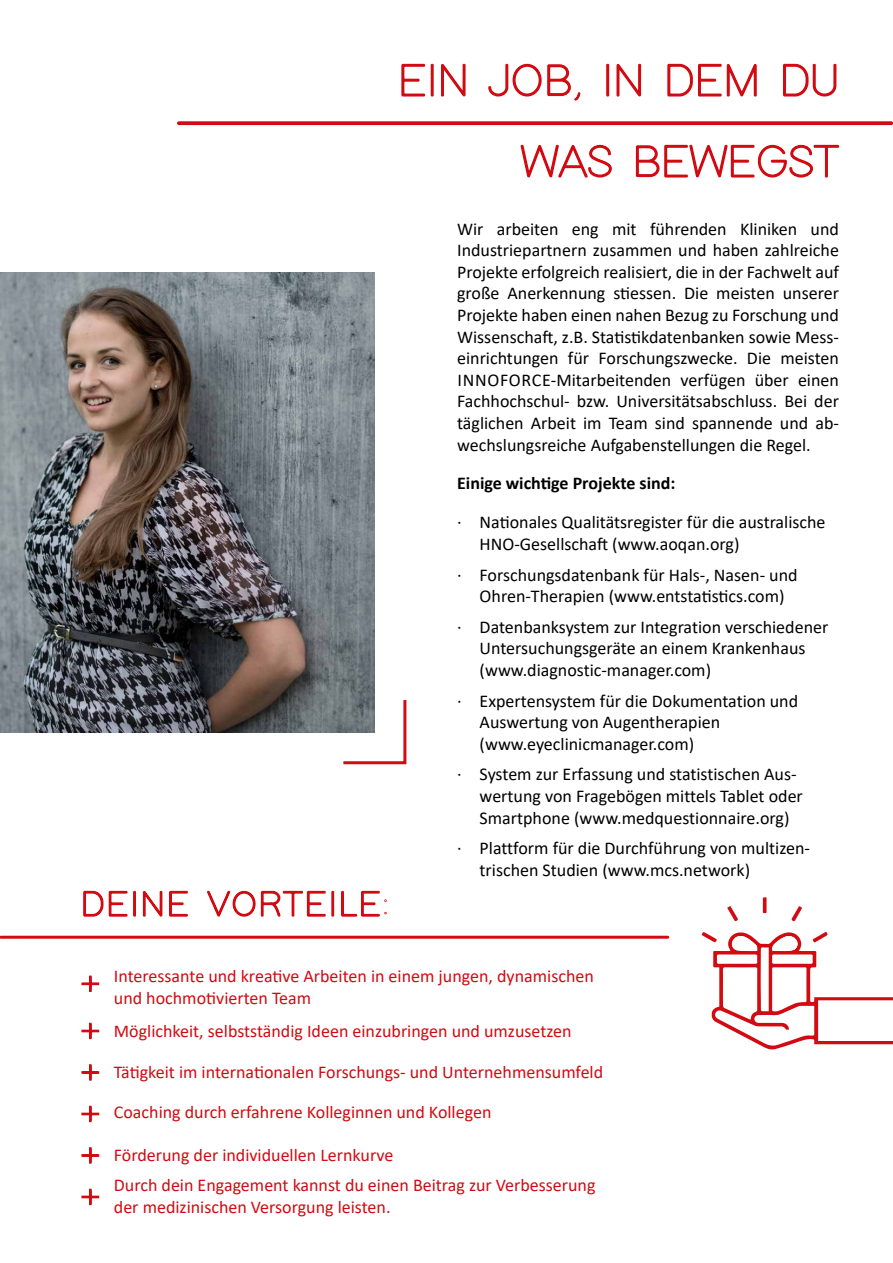
<style>
.page{position:relative;width:893px;height:1263px;background:#fff}
.page>*{position:absolute;margin:0;border:0;box-sizing:border-box;transform-origin:0 0}
.t1{font:18px/21.6px "Calibri";color:#000}
.t2{font:18px/21.6px "Calibri";color:#d20a11}
.t3{font:700 18px "Calibri";color:#000}
</style>
<div class="page">
<svg style="left:401px;top:63px;width:65px;height:34px"></svg>
<svg style="left:488px;top:63px;width:93px;height:38px"></svg>
<svg style="left:606px;top:63px;width:36px;height:34px"></svg>
<svg style="left:667px;top:63px;width:90px;height:34px"></svg>
<svg style="left:783px;top:63px;width:54px;height:34px"></svg>
<svg style="left:520px;top:144px;width:92px;height:34px"></svg>
<svg style="left:635px;top:144px;width:205px;height:34px"></svg>
<hr style="left:565px;top:165px;width:17px;height:3px;background:#d20a11">
<svg style="left:179px;top:121px;width:712px;height:4px;background:#d51c22"></svg>
<svg style="left:83px;top:890px;width:105px;height:27px"></svg>
<svg style="left:207px;top:890px;width:180px;height:27px"></svg>
<img style="left:0;top:272px;width:374px;height:460px">
<svg style="left:340px;top:697px;width:67px;height:68px"></svg>
<hr style="left:1px;top:936px;width:667px;height:3px;background:#d20a11">
<svg style="left:727px;top:906px;width:11px;height:15px"></svg>
<svg style="left:791px;top:906px;width:11px;height:15px"></svg>
<svg style="left:763px;top:897px;width:3px;height:16px"></svg>
<svg style="left:702px;top:932px;width:191px;height:118px"></svg>
<svg style="left:81px;top:1188px;width:19px;height:18px"></svg>
<svg style="left:81px;top:1147px;width:19px;height:17px"></svg>
<svg style="left:81px;top:1105px;width:19px;height:18px"></svg>
<svg style="left:81px;top:1064px;width:19px;height:17px"></svg>
<svg style="left:81px;top:1022px;width:19px;height:18px"></svg>
<svg style="left:81px;top:975px;width:19px;height:17px"></svg>
<p class="t1" style="left:457px;top:217px;width:383px;text-align:justify">Wir arbeiten eng mit führenden Kliniken und Industriepartnern zusammen und haben zahlreiche Projekte erfolgreich realisiert, die in der Fachwelt auf große Anerkennung stiessen. Die meisten unserer Projekte haben einen nahen Bezug zu Forschung und Wissenschaft, z.B. Statistikdatenbanken sowie Mess&shy;einrichtungen für Forschungszwecke. Die meisten INNOFORCE-Mitarbeitenden verfügen über einen Fachhochschul- bzw. Universitätsabschluss. Bei der täglichen Arbeit im Team sind spannende und ab&shy;wechslungsreiche Aufgabenstellungen die Regel.</p>
<p class="t3" style="left:457px;top:470px;width:220px">Einige wichtige Projekte sind:</p>
<p class="t1" style="left:480px;top:511px;width:347px;text-indent:-22px">· Nationales Qualitätsregister für die australische<br>HNO-Gesellschaft (www.aoqan.org)</p>
<p class="t1" style="left:457px;top:563px;width:342px;text-align:center">· Forschungsdatenbank für Hals-, Nasen- und<br>Ohren-Therapien (www.entstatistics.com)</p>
<p class="t1" style="left:480px;top:615px;width:350px;text-indent:-22px">· Datenbanksystem zur Integration verschiedener<br>Untersuchungsgeräte an einem Krankenhaus (www.diagnostic-manager.com)</p>
<p class="t1" style="left:480px;top:689px;width:320px;text-indent:-22px">· Expertensystem für die Dokumentation und<br>Auswertung von Augentherapien (www.eyeclinicmanager.com)</p>
<p class="t1" style="left:480px;top:763px;width:325px;text-indent:-22px">· System zur Erfassung und statistischen Aus&shy;wertung von Fragebögen mittels Tablet oder<br>Smartphone (www.medquestionnaire.org)</p>
<p class="t1" style="left:480px;top:837px;width:332px;text-indent:-22px">· Plattform für die Durchführung von multi---zen&shy;trischen Studien (www.mcs.network)</p>
<p class="t2" style="left:114px;top:965px;width:481px">Interessante und kreative Arbeiten in einem jungen, dynamischen und hochmotivierten Team</p>
<p class="t2" style="left:114px;top:1019px;width:459px">Möglichkeit, selbstständig Ideen einzubringen und umzusetzen</p>
<p class="t2" style="left:114px;top:1060px;width:491px">Tätigkeit im internationalen Forschungs- und Unternehmensumfeld</p>
<p class="t2" style="left:114px;top:1101px;width:379px">Coaching durch erfahrene Kolleginnen und Kollegen</p>
<p class="t2" style="left:114px;top:1139px;width:483px;line-height:30.9px">Förderung der individuellen Lernkurve<br>Durch dein Engagement kannst du einen Beitrag zur Verbesserung</p>
<p class="t2" style="left:114px;top:1196px;width:278px">der medizinischen Versorgung leisten.</p>
</div>
